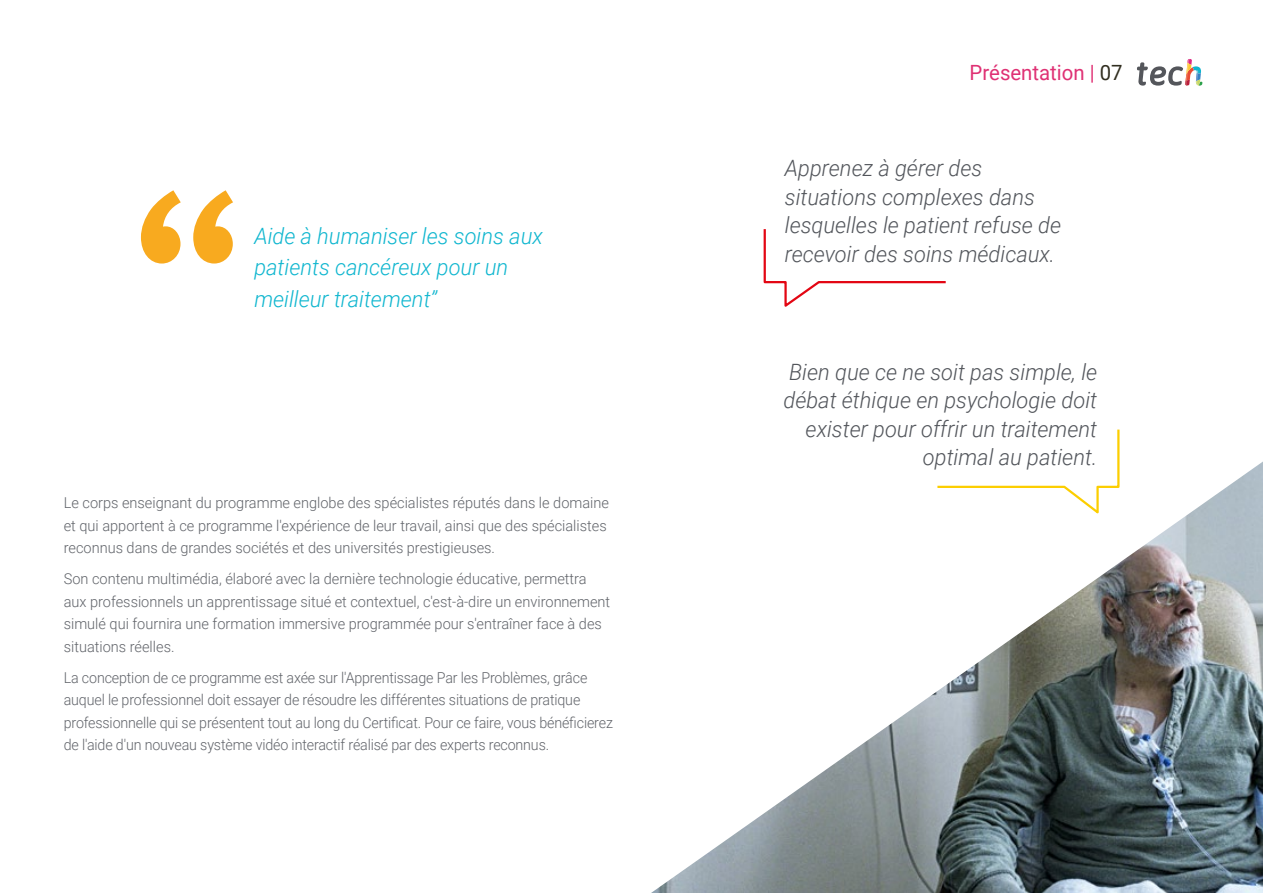
<style>
.page{position:relative;width:1263px;height:893px;background:#fff}
.page>*{position:absolute;margin:0;border:0;box-sizing:border-box;transform-origin:0 0}
.t1{font:italic 300 22.5px/28.5px "Roboto";color:#52555b;text-align:right}
.t2{font:italic 300 22.5px/31.5px "Roboto";color:#0fb6cf}
.t3{font:21px "Roboto";color:#df3174}
.t4{font:300 15px/22.5px "Roboto";color:#61646a}
.t5{font:300 15px/22.5px "Roboto";color:#61646a;scale:.95 1}
.s1{color:#312e20}
</style>
<div class="page">
<svg style="left:141px;top:190px;width:92px;height:74px"></svg>
<img style="left:651px;top:461px;width:612px;height:432px">
<svg style="left:935px;top:429px;width:186px;height:88px"></svg>
<svg style="left:763px;top:229px;width:183px;height:78px"></svg>
<svg style="left:1137px;top:59px;width:65px;height:27px"></svg>
<h1 class="t2" style="left:254px;top:219px;width:290px">Aide à humaniser les soins aux patients cancéreux pour un meilleur traitement’’</h1>
<p class="t4" style="left:64px;top:491px;width:547px">Le corps enseignant du programme englobe des spécialistes réputés dans le domaine et qui apportent à ce programme l'expérience de leur travail, ainsi que des spécialistes reconnus dans de grandes sociétés et des universités prestigieuses.</p>
<p class="t4" style="left:64px;top:567px;width:548px">Son contenu multimédia, élaboré avec la dernière technologie éducative, permettra aux professionnels un apprentissage situé et contextuel, c'est-à-dire un environnement simulé qui fournira une formation immersive programmée pour s'entraîner face à des situations réelles.</p>
<p class="t5" style="left:64px;top:666px;width:580px">La conception de ce programme est axée sur l'Apprentissage Par les Problèmes, grâce auquel le professionnel doit essayer de résoudre les différentes situations de pratique professionnelle qui se présentent tout au long du Certificat. Pour ce faire, vous bénéficierez de l'aide d'un nouveau système vidéo interactif réalisé par des experts reconnus.</p>
<h2 class="t3" style="left:970px;top:57px;width:155px">Présentation | <span class="s1">07</span></h2>
<h1 class="t1" style="left:785px;top:153px;width:278px;text-align:left">Apprenez à gérer des situations complexes dans lesquelles le patient refuse de recevoir des soins médicaux.</h1>
<h1 class="t1" style="left:783px;top:356px;width:315px">Bien que ce ne soit pas simple, le débat éthique en psychologie doit exister pour offrir un traitement optimal au patient.</h1>
</div>
